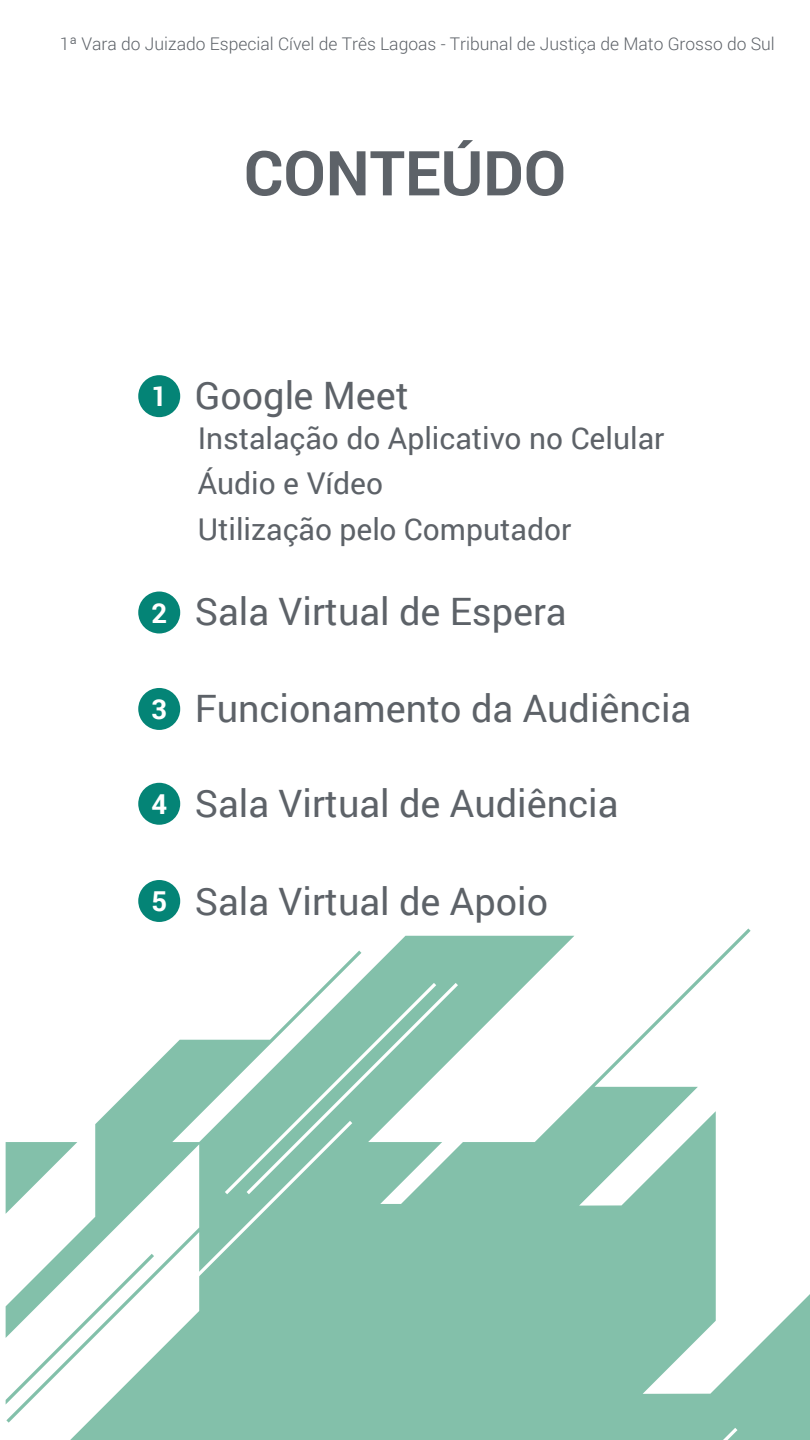
<style>
.page{position:relative;width:810px;height:1440px;background:#fff}
.page>*{position:absolute;margin:0;border:0;box-sizing:border-box;transform-origin:0 0}
.t1{font:700 61.95px "Roboto";color:#5d6268}
.t2{font:37.72px "Roboto";color:#5d6268}
.t3{font:30px/45.3px "Roboto";color:#5d6268}
.t4{font:700 27.45px "Roboto";color:#fff}
.t5{font:300 17.48px "Roboto";color:#5d6268}
.s1{font-weight:700;font-size:27.45px;color:#fff}
</style>
<div class="page">
<svg style="left:327px;top:928px;width:483px;height:512px"></svg>
<svg style="left:805px;top:1373px;width:5px;height:67px"></svg>
<svg style="left:723px;top:1428px;width:14px;height:12px"></svg>
<svg style="left:6px;top:983px;width:539px;height:457px"></svg>
<div style="left:138px;top:375px;width:42px;height:42px;background:#048476;border-radius:50%"></div>
<div style="left:138px;top:592px;width:42px;height:41px;background:#048476;border-radius:50%"></div>
<div style="left:138px;top:783px;width:42px;height:42px;background:#048476;border-radius:50%"></div>
<div style="left:138px;top:688px;width:42px;height:42px;background:#048476;border-radius:50%"></div>
<div style="left:138px;top:880px;width:42px;height:42px;background:#048476;border-radius:50%"></div>
<p class="t5" style="left:60px;top:32px;width:717px">1ª Vara do Juizado Especial Cível de Três Lagoas - Tribunal de Justiça de Mato Grosso do Sul</p>
<h1 class="t1" style="left:244px;top:130px;width:324px">CONTEÚDO</h1>
<p class="t4" style="left:151px;top:377px;width:17px">1</p>
<p class="t4" style="left:151px;top:594px;width:17px">2</p>
<p class="t2" style="left:195px;top:369px;width:216px">Google Meet</p>
<p class="t3" style="left:198px;top:415px;width:468px">Instalação do Aplicativo no Celular<br>Áudio e Vídeo<br>Utilização pelo Computador</p>
<p class="t2" style="left:195px;top:585px;width:373px">Sala Virtual de Espera</p>
<p class="t2" style="left:151px;top:683px;width:541px"><span class="s1">3</span> Funcionamento da Audiência</p>
<p class="t4" style="left:151px;top:785px;width:17px">4</p>
<p class="t4" style="left:151px;top:882px;width:17px">5</p>
<p class="t2" style="left:195px;top:777px;width:425px">Sala Virtual de Audiência</p>
<p class="t2" style="left:195px;top:875px;width:355px">Sala Virtual de Apoio</p>
</div>
